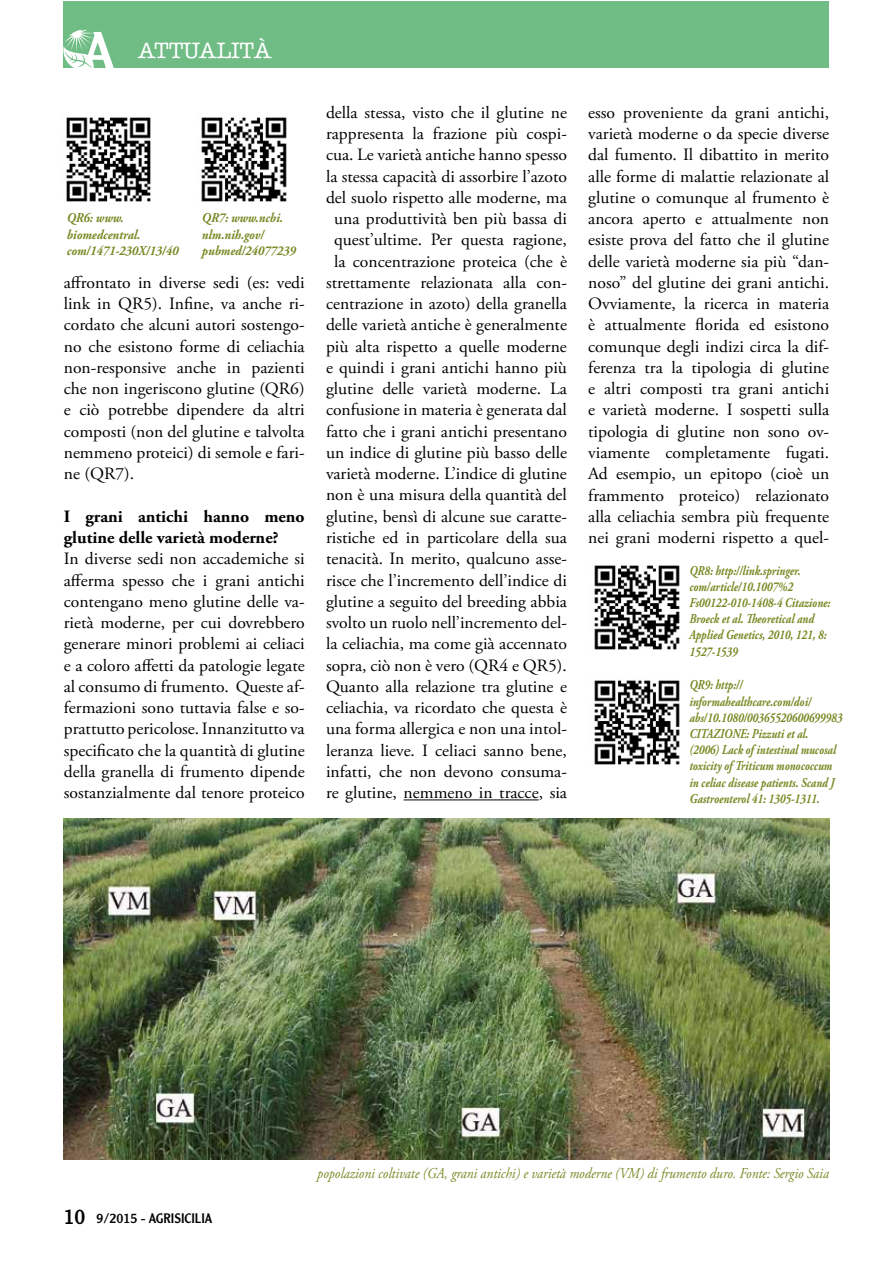
<style>
.page{position:relative;width:893px;height:1263px;background:#fff}
.page>*{position:absolute;margin:0;border:0;box-sizing:border-box;transform-origin:0 0}
.t1{font:500 22.5px "American Typewriter";color:#fff}
.t2{font:17.25px/21.3px "Adobe Garamond Pro";color:#000;text-align:justify}
.t3{font:700 17.25px/21.3px "Adobe Garamond Pro";color:#000}
.t4{font:italic 15px "Adobe Garamond Pro";color:#798823;scale:.9 1}
.t5{font:italic 700 13.5px/16.2px "Adobe Garamond Pro";color:#798823;scale:.8 1}
.t6{font:italic 700 13.5px/16.2px "Adobe Garamond Pro";color:#798823;scale:.9 1}
.t7{font:13.5px "Clearface Gothic LH";color:#000}
.s1{font-size:21px}
</style>
<div class="page">
<div style="left:64px;top:1px;width:765px;height:67px;background:#6fbc85"></div>
<svg style="left:63px;top:30px;width:51px;height:38px"></svg>
<hr style="left:404px;top:799px;width:135px;height:1px;background:#000">
<img style="left:594px;top:565px;width:86px;height:85px">
<img style="left:594px;top:680px;width:86px;height:85px">
<img style="left:64px;top:819px;width:765px;height:341px">
<img style="left:66px;top:117px;width:85px;height:85px">
<img style="left:201px;top:117px;width:86px;height:85px">
<h1 class="t1" style="left:138px;top:38px;width:135px">ATTUALITÀ</h1>
<p class="t6" style="left:67px;top:210px;width:126px">QR6: www. biomedcentral. com/1471-230X/13/40</p>
<p class="t6" style="left:202px;top:210px;width:106px">QR7: www.ncbi. nlm.nih.gov/ pubmed/24077239</p>
<p class="t2" style="left:64px;top:272px;width:242px">affrontato in diverse sedi (es: vedi link in QR5). Infine, va anche ri&shy;cordato che alcuni autori sostengo&shy;no che esistono forme di celiachia non-responsive anche in pazienti che non ingeriscono glutine (QR6) e ciò potrebbe dipendere da altri composti (non del glutine e talvolta nemmeno proteici) di semole e fari&shy;ne (QR7).</p>
<p class="t3" style="left:64px;top:506px;width:242px">I grani antichi hanno meno glutine delle varietà moderne?</p>
<p class="t2" style="left:64px;top:549px;width:242px">In diverse sedi non accademiche si afferma spesso che i grani antichi contengano meno glutine delle va&shy;rietà moderne, per cui dovrebbero generare minori problemi ai celiaci e a coloro affetti da patologie legate al consumo di frumento. Queste af&shy;fermazioni sono tuttavia false e so&shy;prattutto pericolose. Innanzitutto va specificato che la quantità di glutine della granella di frumento dipende sostanzialmente dal tenore proteico</p>
<p class="t2" style="left:326px;top:102px;width:242px;text-align:center">della stessa, visto che il glutine ne rappresenta la frazione più cospi&shy;cua. Le varietà antiche hanno spesso la stessa capacità di assorbire l’azoto del suolo rispetto alle moderne, ma una produttività ben più bassa di quest’ultime. Per questa ragione, la concentrazione proteica (che è strettamente relazionata alla con&shy;centrazione in azoto) della granella delle varietà antiche è generalmente più alta rispetto a quelle moderne e quindi i grani antichi hanno più glutine delle varietà moderne. La confusione in materia è generata dal fatto che i grani antichi presentano un indice di glutine più basso delle varietà moderne. L’indice di glutine non è una misura della quantità del glutine, bensì di alcune sue caratte&shy;ristiche ed in particolare della sua tenacità. In merito, qualcuno asse&shy;risce che l’incremento dell’indice di glutine a seguito del breeding abbia svolto un ruolo nell’incremento del&shy;la celiachia, ma come già accennato sopra, ciò non è vero (QR4 e QR5).<br>Quanto alla relazione tra glutine e celiachia, va ricordato che questa è una forma allergica e non una intol&shy;leranza lieve. I celiaci sanno bene, infatti, che non devono consuma&shy;re glutine, nemmeno in tracce, sia</p>
<p class="t2" style="left:588px;top:102px;width:242px">esso proveniente da grani antichi, varietà moderne o da specie diverse dal fumento. Il dibattito in merito alle forme di malattie relazionate al glutine o comunque al frumento è ancora aperto e attualmente non esiste prova del fatto che il glutine delle varietà moderne sia più “dan&shy;noso” del glutine dei grani antichi.<br>Ovviamente, la ricerca in materia è attualmente florida ed esistono comunque degli indizi circa la dif&shy;ferenza tra la tipologia di glutine e altri composti tra grani antichi e varietà moderne. I sospetti sulla tipologia di glutine non sono ov&shy;viamente completamente fugati.<br>Ad esempio, un epitopo (cioè un frammento proteico) relazionato alla celiachia sembra più frequente nei grani moderni rispetto a quel-</p>
<p class="t5" style="left:689px;top:562px;width:178px">QR8: http://link.springer. com/article/10.1007%2<br>Fs00122-010-1408-4 Citazione:<br>Broeck et al. Theoretical and<br>Applied Genetics, 2010, 121, 8:<br>1527-1539</p>
<p class="t5" style="left:689px;top:677px;width:193px">QR9: http:// informahealthcare.com/doi/ abs/10.1080/00365520600699983<br>CITAZIONE: Pizzuti et al.<br>(2006) Lack of intestinal mucosal toxicity of Triticum monococcum in celiac disease patients. Scand J<br>Gastroenterol 41: 1305-1311.</p>
<p class="t7" style="left:64px;top:1209px;width:150px"><span class="s1">10</span> 9/2015 - AGRISICILIA</p>
<p class="t4" style="left:317px;top:1164px;width:570px">popolazioni coltivate (GA, grani antichi) e varietà moderne (VM) di frumento duro. Fonte: Sergio Saia</p>
</div>
